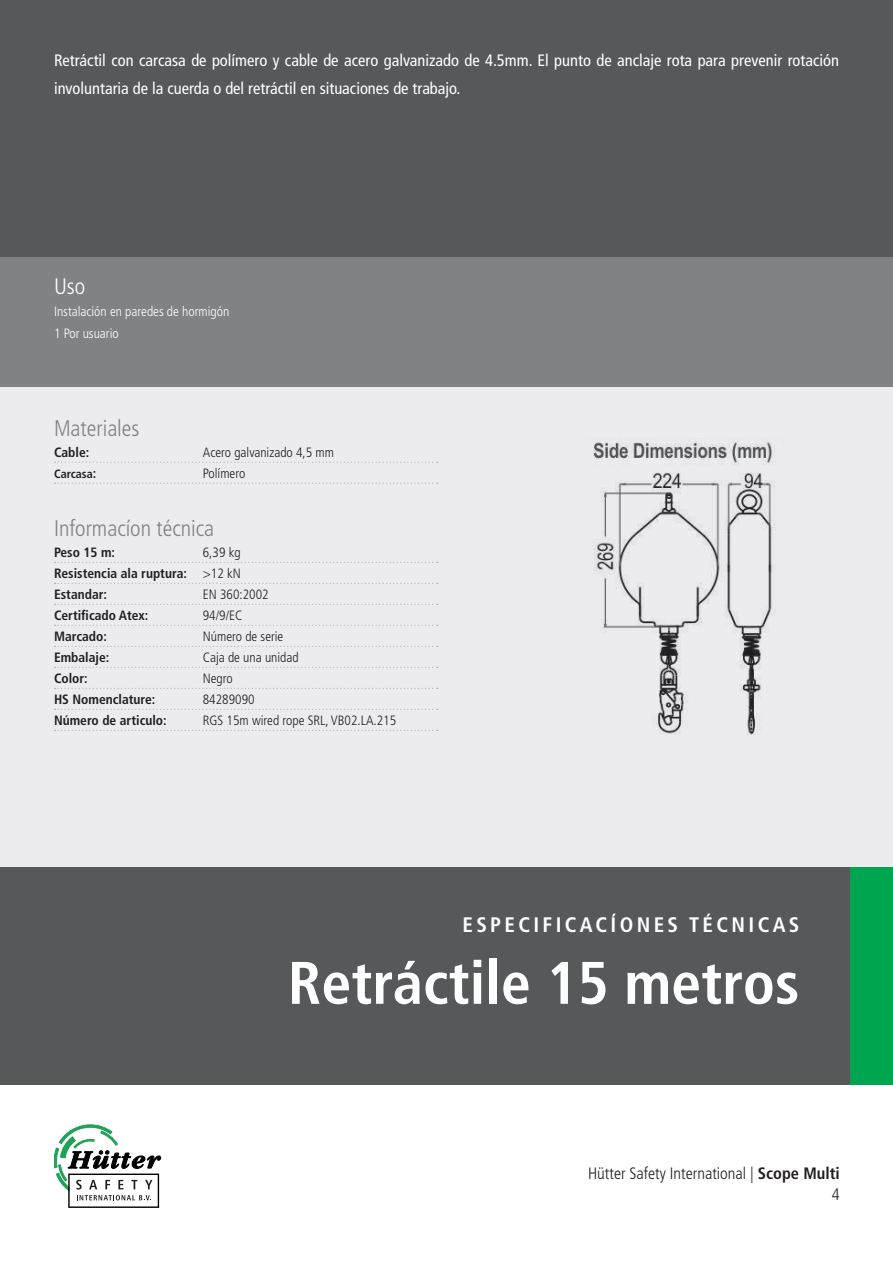
<style>
.page{position:relative;width:893px;height:1263px;background:#fff}
.page>*{position:absolute;margin:0;border:0;box-sizing:border-box;transform-origin:0 0}
.TITEL_-_GRIJZE_BALK{font:700 condensed 60px "Frutiger LT Std";color:#fff}
.KOP_-_GRIJS{font:300 condensed 22.5px "Frutiger LT Std";color:#808285}
.KOP_-_WIT{font:300 condensed 22.5px "Frutiger LT Std";color:#fff}
.t1{font:700 condensed 21px "Frutiger LT Std";letter-spacing:.16em;color:#fff}
.INTROTEKST_-_WIT{font:condensed 16.5px/27.6px "Frutiger LT Std";color:#fff}
.t2{font:300 condensed 16.5px/21.6px "Frutiger LT Std";color:#231f20;text-align:right}
.BESCHRIJVING_-_BOLD{font:300 condensed 13.5px "Frutiger LT Std";color:#231f20}
.BESCHRIJVING_-_BOLD-2{font:700 condensed 13.5px "Frutiger LT Std";color:#231f20}
.CONTENT_-_WIT{font:300 condensed 13.5px "Frutiger LT Std";color:#fff}
.BESCHRIJVING_-_BOLD-3{font:700 condensed 12px "Frutiger LT Std";color:#231f20}
.s1{font-size:13.5px}
.s2{font-weight:300}
.s3{font-weight:700}
</style>
<div class="page">
<div style="left:0;top:257px;width:893px;height:610px;background:#ececee"></div>
<svg style="left:54px;top:1125px;width:107px;height:83px"></svg>
<div style="left:0;top:867px;width:893px;height:218px;background:#57585a"></div>
<div style="left:850px;top:867px;width:43px;height:218px;background:#00a54f"></div>
<div style="left:0;top:109px;width:893px;height:278px;background:#808285"></div>
<div style="left:0;top:0;width:893px;height:257px;background:#57585a"></div>
<svg style="left:55px;top:462px;width:383px;height:1px"></svg>
<svg style="left:55px;top:483px;width:383px;height:1px"></svg>
<svg style="left:55px;top:562px;width:383px;height:1px"></svg>
<svg style="left:55px;top:583px;width:383px;height:1px"></svg>
<svg style="left:55px;top:604px;width:383px;height:1px"></svg>
<svg style="left:55px;top:625px;width:383px;height:1px"></svg>
<svg style="left:55px;top:646px;width:383px;height:1px"></svg>
<svg style="left:55px;top:667px;width:383px;height:1px"></svg>
<svg style="left:55px;top:688px;width:383px;height:1px"></svg>
<svg style="left:55px;top:709px;width:383px;height:1px"></svg>
<svg style="left:55px;top:730px;width:383px;height:1px"></svg>
<img style="left:593px;top:442px;width:183px;height:293px">
<p class="INTROTEKST_-_WIT" style="left:54px;top:47px;width:786px">Retráctil con carcasa de polímero y cable de acero galvanizado de 4.5mm. El punto de anclaje rota para prevenir rotación involuntaria de la cuerda o del retráctil en situaciones de trabajo.</p>
<p class="KOP_-_WIT" style="left:54px;top:274px;width:33px">Uso</p>
<p class="CONTENT_-_WIT" style="left:54px;top:304px;width:177px">Instalación en paredes de hormigón</p>
<p class="CONTENT_-_WIT" style="left:54px;top:325px;width:66px">1 Por usuario</p>
<p class="KOP_-_GRIJS" style="left:54px;top:415px;width:87px">Materiales</p>
<p class="BESCHRIJVING_-_BOLD-2" style="left:54px;top:444px;width:37px">Cable:</p>
<p class="BESCHRIJVING_-_BOLD" style="left:203px;top:444px;width:133px">Acero galvanizado 4,5 mm</p>
<p class="BESCHRIJVING_-_BOLD-3" style="left:54px;top:466px;width:44px">Carcasa<span class="s1">:</span></p>
<p class="BESCHRIJVING_-_BOLD" style="left:203px;top:465px;width:44px">Polímero</p>
<p class="KOP_-_GRIJS" style="left:54px;top:515px;width:162px">Informacíon técnica</p>
<p class="BESCHRIJVING_-_BOLD-2" style="left:54px;top:544px;width:63px">Peso 15 m:</p>
<p class="BESCHRIJVING_-_BOLD" style="left:203px;top:544px;width:39px">6,39 kg</p>
<p class="BESCHRIJVING_-_BOLD-2" style="left:54px;top:565px;width:188px">Resistencia ala ruptura: <span class="s2">&gt;12 kN</span></p>
<p class="BESCHRIJVING_-_BOLD-2" style="left:54px;top:586px;width:55px">Estandar:</p>
<p class="BESCHRIJVING_-_BOLD" style="left:203px;top:586px;width:67px">EN 360:2002</p>
<p class="BESCHRIJVING_-_BOLD-2" style="left:54px;top:607px;width:96px">Certificado Atex:</p>
<p class="BESCHRIJVING_-_BOLD" style="left:203px;top:607px;width:41px">94/9/EC</p>
<p class="BESCHRIJVING_-_BOLD-2" style="left:54px;top:628px;width:54px">Marcado:</p>
<p class="BESCHRIJVING_-_BOLD" style="left:203px;top:628px;width:82px">Número de serie</p>
<p class="BESCHRIJVING_-_BOLD-2" style="left:54px;top:649px;width:57px">Embalaje:</p>
<p class="BESCHRIJVING_-_BOLD" style="left:203px;top:649px;width:97px">Caja de una unidad</p>
<p class="BESCHRIJVING_-_BOLD-2" style="left:54px;top:670px;width:35px">Color:</p>
<p class="BESCHRIJVING_-_BOLD" style="left:203px;top:670px;width:32px">Negro</p>
<p class="BESCHRIJVING_-_BOLD-2" style="left:54px;top:691px;width:103px">HS Nomenclature:</p>
<p class="BESCHRIJVING_-_BOLD" style="left:203px;top:691px;width:53px">84289090</p>
<p class="BESCHRIJVING_-_BOLD-2" style="left:54px;top:712px;width:114px">Número de articulo:</p>
<p class="BESCHRIJVING_-_BOLD" style="left:203px;top:712px;width:195px">RGS 15m wired rope SRL, VB02.LA.215</p>
<p class="t1" style="left:463px;top:912px;width:338px">ESPECIFICACÍONES TÉCNICAS</p>
<p class="TITEL_-_GRIJZE_BALK" style="left:288px;top:947px;width:513px">Retráctile 15 metros</p>
<p class="t2" style="left:588px;top:1162px;width:253px">Hütter Safety International | <span class="s3">Scope Multi<br></span>4</p>
</div>
